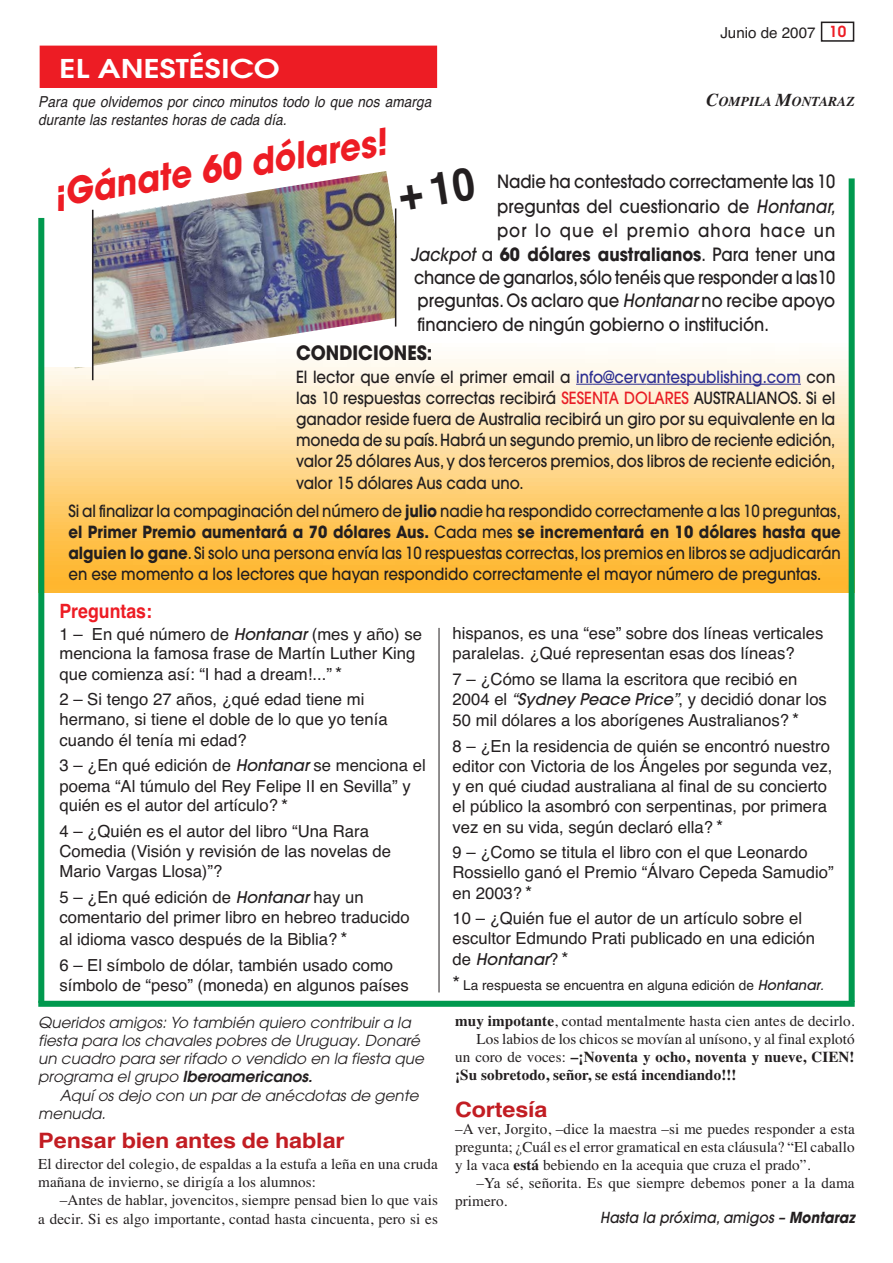
<style>
.page{position:relative;width:893px;height:1263px;background:#fff}
.page>*{position:absolute;margin:0;border:0;box-sizing:border-box;transform-origin:0 0}
.t1{font:italic 700 36.3px "Avant Garde";color:#ed1c24;scale:.9 1}
.t2{font:600 25.8px "Avant Garde";color:#fff;scale:1.2 1}
.t3{font:700 21.15px "Helvetica";letter-spacing:-.005em;color:#c21d23;scale:1.1 1}
.t4{font:700 19.65px "Avant Garde";color:#231f20;scale:.9 1}
.t5{font:700 19.65px "Helvetica";color:#ed1c24;scale:.9 1}
.t6{font:500 18.15px "Avant Garde";color:#231f20;scale:.9 1}
.t7{font:700 18.15px "Avant Garde";color:#231f20;scale:.9 1}
.t8{font:500 18.15px "Avant Garde";letter-spacing:.06em;color:#231f20;scale:.9 1}
.t9{font:16.65px/20px "Helvetica";color:#231f20}
.t10{font:500 16.65px/21.1px "Avant Garde";color:#231f20;text-align:justify;scale:.9 1}
.t11{font:italic 500 16.05px "Avant Garde";color:#231f20}
.t12{font:15.15px/18.1px "Times";letter-spacing:.005em;color:#231f20}
.t13{font:italic 15.15px/18.1px "Avant Garde";color:#231f20}
.t14{font:700 15.15px "Times";letter-spacing:.005em;color:#231f20}
.t15{font:italic 15.15px/18.1px "Helvetica";color:#231f20;scale:.9 1}
.t16{font:italic 500 15.15px "Avant Garde";color:#231f20;scale:.9 1}
.t17{font:15.15px "Helvetica";color:#231f20}
.t18{font:13.65px "Helvetica";color:#231f20}
.t19{font:italic 700 13.65px "Times";color:#231f20}
.s1{font-family:"Avant Garde";font-weight:600;color:#ed1c24}
.s2{font-size:18.15px}
.s3{font-style:italic}
.s4{font-weight:500;font-style:italic}
.s5{font-weight:500}
.s6{color:#2e3092}
.s7{color:#e81d25}
.s8{font-weight:700}
.s9{font-family:"Avant Garde";font-weight:500;font-style:italic;font-size:16.05px}
.s10{font-weight:600}
.s11{font-family:"Helvetica";font-weight:400;font-style:normal;font-size:16.65px}
.s12{font-family:"Helvetica";font-weight:400;font-style:normal;font-size:18.15px}
.s13{font-size:19.65px}
.s14{font-family:"Avant Garde";font-weight:500;font-style:italic}
.s15{font-weight:400}
</style>
<div class="page">
<div style="left:820px;top:22px;width:34px;height:20px;border:2px solid #231f20"></div>
<img style="left:44px;top:359px;width:804px;height:234px">
<div style="left:40px;top:46px;width:397px;height:42px;background:#ed1c24"></div>
<img style="left:52px;top:171px;width:357px;height:198px">
<svg style="left:576px;top:384px;width:17px;height:1px"></svg>
<hr style="left:593px;top:384px;width:46px;height:1px;background:#2e3092">
<hr style="left:646px;top:384px;width:154px;height:1px;background:#2e3092">
<div style="left:38px;top:212px;width:54px;height:155px;background:#fff"></div>
<div style="left:395px;top:238px;width:15px;height:81px;background:#fff"></div>
<hr style="left:439px;top:628px;width:1px;height:364px;background:#231f20">
<hr style="left:92px;top:210px;width:1px;height:170px;background:#231f20">
<hr style="left:395px;top:208px;width:1px;height:119px;background:#231f20">
<div style="left:38px;top:1001px;width:816px;height:6px;background:#00994e"></div>
<div style="left:38px;top:218px;width:6px;height:785px;background:#00994e"></div>
<div style="left:848px;top:178px;width:6px;height:824px;background:#00994e"></div>
<div style="left:403px;top:168px;width:85px;height:59px;background:#fff"></div>
<svg style="left:399px;top:171px;width:4px;height:40px"></svg>
<h2 class="t2" style="left:60px;top:59px;width:185px">EL ANESTÉSICO</h2>
<p class="t15" style="left:38px;top:94px;width:441px">Para que olvidemos por cinco minutos todo lo que nos amarga durante las restantes horas de cada día.</p>
<p class="t17" style="left:720px;top:27px;width:127px">Junio de 2007 <span class="s1">10</span></p>
<p class="t19" style="left:706px;top:96px;width:150px"><span class="s2">C</span>OMPILA <span class="s2">M</span>ONTARAZ</p>
<h1 class="t1" style="left:52px;top:181px;width:375px;rotate:-9deg">¡Gánate 60 dólares!</h1>
<p class="t6" style="left:497px;top:175px;width:377px">Nadie ha contestado correctamente las 10</p>
<p class="t6" style="left:497px;top:199px;width:380px">preguntas del cuestionario de <span class="s3">Hontanar,</span></p>
<p class="t8" style="left:497px;top:223px;width:377px">por lo que el premio ahora hace un</p>
<p class="t7" style="left:410px;top:248px;width:473px"><span class="s4">Jackpot</span> <span class="s5">a</span> 60 dólares australianos<span class="s5">. Para tener una</span></p>
<p class="t6" style="left:414px;top:271px;width:469px">chance de ganarlos, sólo tenéis que responder a las10</p>
<p class="t6" style="left:417px;top:294px;width:465px">preguntas. Os aclaro que <span class="s3">Hontanar</span> no recibe apoyo</p>
<p class="t6" style="left:417px;top:317px;width:392px">financiero de ningún gobierno o institución.</p>
<p class="t4" style="left:296px;top:346px;width:153px">CONDICIONES:</p>
<p class="t10" style="left:296px;top:367px;width:600px">El lector que envíe el primer email a <span class="s6">info@cervantespublishing.com</span> con las 10 respuestas correctas recibirá <span class="s7">SESENTA DOLARES</span> AUSTRALIANOS. Si el ganador reside fuera de Australia recibirá un giro por su equivalente en la moneda de su país. Habrá un segundo premio, un libro de reciente edición, valor 25 dólares Aus, y dos terceros premios, dos libros de reciente edición, valor 15 dólares Aus cada uno.</p>
<p class="t10" style="left:68px;top:502px;width:860px">Si al finalizar la compaginación del número de <span class="s8">julio</span> nadie ha respondido correctamente a las 10 preguntas, <span class="s8">el Primer Premio aumentará a 70 dólares Aus.</span> Cada mes <span class="s8">se incrementará en 10 dólares hasta que alguien lo gane</span>. Si solo una persona envía las 10 respuestas correctas, los premios en libros se adjudicarán en ese momento a los lectores que hayan respondido correctamente el mayor número de preguntas.</p>
<p class="t5" style="left:59px;top:604px;width:104px">Preguntas:</p>
<p class="t9" style="left:59px;top:625px;width:364px">1 – En qué número de <span class="s9">Hontanar</span> (mes y año) se menciona la famosa frase de Martín Luther King que comienza así: “I had a dream!...” <span class="s2">*</span></p>
<p class="t9" style="left:59px;top:691px;width:330px">2 – Si tengo 27 años, ¿qué edad tiene mi hermano, si tiene el doble de lo que yo tenía cuando él tenía mi edad?</p>
<p class="t9" style="left:59px;top:757px;width:368px">3 – ¿En qué edición de <span class="s9">Hontanar</span> se menciona el poema “Al túmulo del Rey Felipe II en Sevilla” y quién es el autor del artículo? <span class="s2">*</span></p>
<p class="t9" style="left:59px;top:823px;width:333px">4 – ¿Quién es el autor del libro “Una Rara<br>Comedia (Visión y revisión de las novelas de<br>Mario Vargas Llosa)”?</p>
<p class="t9" style="left:59px;top:889px;width:352px;line-height:20.5px">5 – ¿En qué edición de <span class="s9">Hontanar</span> hay un comentario del primer libro en hebreo traducido al idioma vasco después de la Biblia? <span class="s2">*</span></p>
<p class="t9" style="left:59px;top:957px;width:351px">6 – El símbolo de dólar, también usado como símbolo de “peso” (moneda) en algunos países</p>
<p class="t13" style="left:38px;top:1015px;width:390px">Queridos amigos: Yo también quiero contribuir a la fiesta para los chavales pobres de Uruguay. Donaré un cuadro para ser rifado o vendido en la fiesta que programa el grupo <span class="s10">Iberoamericanos.</span></p>
<p class="t13" style="left:38px;top:1087px;width:384px;text-indent:21px">Aquí os dejo con un par de anécdotas de gente menuda.</p>
<p class="t3" style="left:38px;top:1133px;width:280px">Pensar bien antes de hablar</p>
<p class="t12" style="left:38px;top:1156px;width:401px">El director del colegio, de espaldas a la estufa a leña en una cruda mañana de invierno, se dirigía a los alumnos:</p>
<p class="t12" style="left:38px;top:1193px;width:401px;text-align:right">–Antes de hablar, jovencitos, siempre pensad bien lo que vais<br>a decir. Si es algo importante, contad hasta cincuenta, pero si es</p>
<p class="t9" style="left:452px;top:625px;width:372px">hispanos, es una “ese” sobre dos líneas verticales paralelas. ¿Qué representan esas dos líneas?</p>
<p class="t9" style="left:452px;top:670px;width:376px;line-height:20.5px">7 – ¿Cómo se llama la escritora que recibió en<br>2004 el <span class="s3">“</span><span class="s9">Sydney Peace Price</span><span class="s3">”</span>, y decidió donar los<br>50 mil dólares a los aborígenes Australianos? <span class="s2">*</span></p>
<p class="t9" style="left:452px;top:737px;width:381px">8 – ¿En la residencia de quién se encontró nuestro editor con Victoria de los Ángeles por segunda vez, y en qué ciudad australiana al final de su concierto el público la asombró con serpentinas, por primera vez en su vida, según declaró ella? <span class="s2">*</span></p>
<p class="t9" style="left:452px;top:843px;width:382px;line-height:20.5px">9 – ¿Como se titula el libro con el que Leonardo<br>Rossiello ganó el Premio “Álvaro Cepeda Samudio” en 2003? <span class="s2">*</span></p>
<p class="t9" style="left:452px;top:910px;width:364px">10 – ¿Quién fue el autor de un artículo sobre el escultor Edmundo Prati publicado en una edición</p>
<p class="t11" style="left:452px;top:953px;width:117px"><span class="s11">d e</span> Hontanar<span class="s11">?</span> <span class="s12">*</span></p>
<p class="t18" style="left:452px;top:980px;width:375px"><span class="s13">*</span> La respuesta se encuentra en alguna edición de <span class="s14">Hontanar</span><span class="s3">.</span></p>
<p class="t12" style="left:455px;top:1013px;width:401px"><span class="s8">muy impotante</span>, contad mentalmente hasta cien antes de decirlo.</p>
<p class="t12" style="left:476px;top:1031px;width:379px">Los labios de los chicos se movían al unísono, y al final explotó</p>
<p class="t14" style="left:455px;top:1052px;width:401px"><span class="s15">un coro de voces:</span> –¡Noventa y ocho, noventa y nueve, CIEN!</p>
<p class="t14" style="left:455px;top:1070px;width:283px">¡Su sobretodo, señor, se está incendiando!!!</p>
<p class="t3" style="left:455px;top:1102px;width:86px">Cortesía</p>
<p class="t12" style="left:455px;top:1121px;width:401px;text-align:justify">–A ver, Jorgito, –dice la maestra –si me puedes responder a esta pregunta; ¿Cuál es el error gramatical en esta cláusula? “El caballo y la vaca <span class="s8">está</span> bebiendo en la acequia que cruza el prado”.</p>
<p class="t12" style="left:455px;top:1176px;width:401px;text-indent:21px">–Ya sé, señorita. Es que siempre debemos poner a la dama primero.</p>
<p class="t16" style="left:600px;top:1211px;width:287px">Hasta la próxima, amigos – <span class="s8">Montaraz</span></p>
</div>
